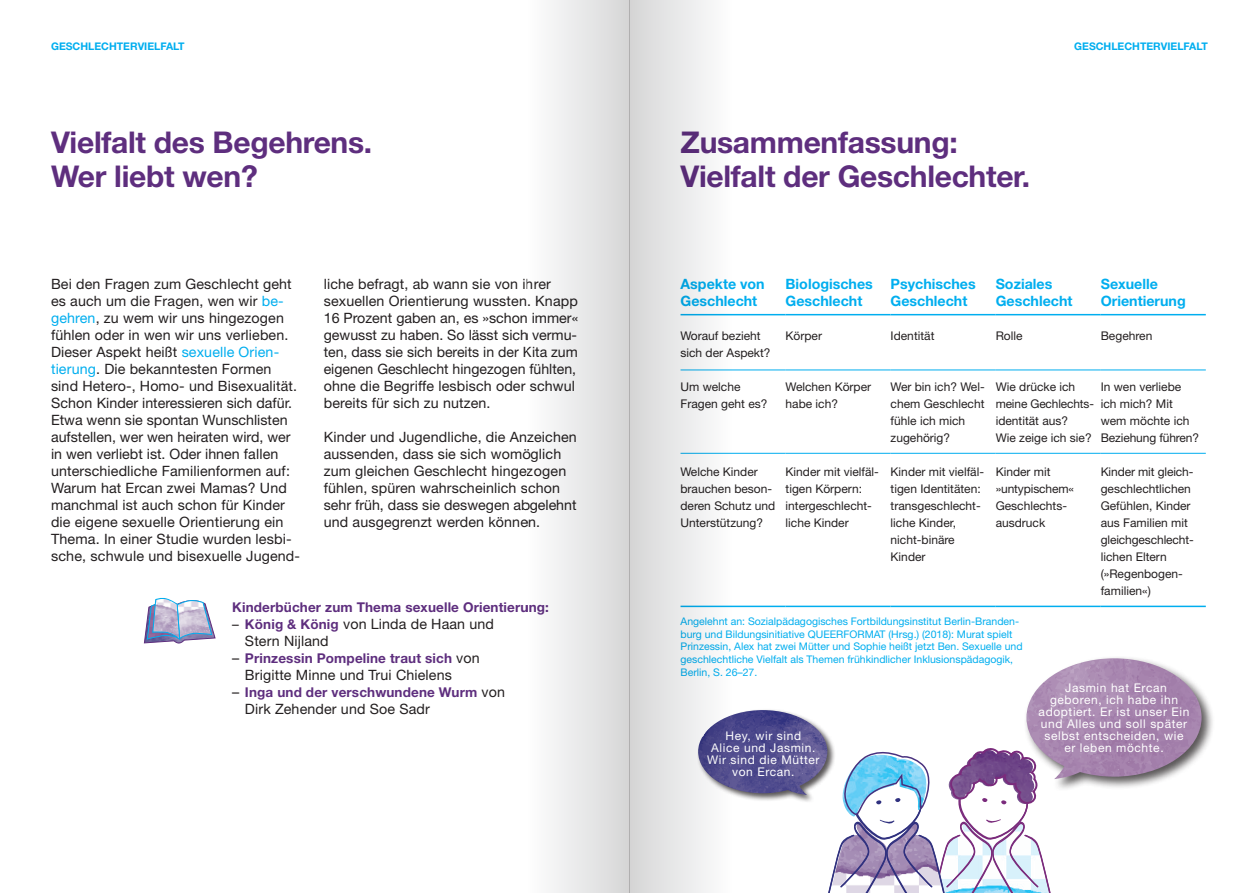
<style>
.page{position:relative;width:1259px;height:893px;background:#fff}
.page>*{position:absolute;margin:0;border:0;box-sizing:border-box;transform-origin:0 0}
.H1_Head{font:700 30px/34px "Helvetica Neue LT Std";letter-spacing:-.01em;color:#5e2e7e}
.Fließtext{font:14.25px/17px "Helvetica Neue LT Std";letter-spacing:.01em;color:#231f20}
.Fließtext-2{font:700 14.25px/17px "Helvetica Neue LT Std";color:#00aeef}
.Fließtext-3{font:700 13.5px "Helvetica Neue LT Std";letter-spacing:.01em;color:#5e2e7e}
.H3_Zwischentitel{font:700 13.5px "Helvetica Neue LT Std";letter-spacing:.01em;color:#5e2e7e}
.Fließtext-4{font:12px/17px "Helvetica Neue LT Std";color:#231f20}
.Fließtext-5{font:12px/12px "Helvetica Neue LT Std";letter-spacing:.05em;color:#fff;text-align:center}
.Fotograf{font:10.5px/12.8px "Helvetica Neue LT Std";color:#00aeef}
.t1{font:700 10.5px "Helvetica Neue LT Std";color:#00aeef}
.s1{color:#00aeef}
.s2{font-size:13.5px}
.s3{font-weight:700;font-size:13.5px;color:#5e2e7e}
.s4{font-weight:400;font-size:14.25px;color:#231f20}
</style>
<div class="page">
<hr style="left:680px;top:453px;width:105px;height:1px;background:#00aeef">
<hr style="left:785px;top:453px;width:105px;height:1px;background:#00aeef">
<hr style="left:890px;top:453px;width:105px;height:1px;background:#00aeef">
<hr style="left:995px;top:453px;width:105px;height:1px;background:#00aeef">
<hr style="left:1100px;top:453px;width:105px;height:1px;background:#00aeef">
<hr style="left:680px;top:606px;width:105px;height:1px;background:#00aeef">
<hr style="left:785px;top:606px;width:105px;height:1px;background:#00aeef">
<hr style="left:890px;top:606px;width:105px;height:1px;background:#00aeef">
<hr style="left:995px;top:606px;width:105px;height:1px;background:#00aeef">
<hr style="left:1100px;top:606px;width:105px;height:1px;background:#00aeef">
<hr style="left:680px;top:314px;width:105px;height:1px;background:#00aeef">
<hr style="left:785px;top:314px;width:105px;height:1px;background:#00aeef">
<hr style="left:890px;top:314px;width:105px;height:1px;background:#00aeef">
<hr style="left:995px;top:314px;width:105px;height:1px;background:#00aeef">
<hr style="left:1100px;top:314px;width:105px;height:1px;background:#00aeef">
<hr style="left:680px;top:370px;width:105px;height:1px;background:#00aeef">
<hr style="left:785px;top:370px;width:105px;height:1px;background:#00aeef">
<hr style="left:890px;top:370px;width:105px;height:1px;background:#00aeef">
<hr style="left:995px;top:370px;width:105px;height:1px;background:#00aeef">
<hr style="left:1100px;top:370px;width:105px;height:1px;background:#00aeef">
<svg style="left:144px;top:597px;width:72px;height:47px"></svg>
<div style="left:1023px;top:655px;width:191px;height:137px;background:#231f20;opacity:.75"></div>
<img style="left:1026px;top:658px;width:175px;height:121px">
<div style="left:696px;top:708px;width:139px;height:95px;background:#231f20;opacity:.75"></div>
<img style="left:731px;top:710px;width:96px;height:85px">
<svg style="left:825px;top:746px;width:228px;height:147px"></svg>
<div style="left:528px;top:0;width:101px;height:893px;background:linear-gradient(to right,#fdfefe,#d6d6d7)"></div>
<div style="left:629px;top:0;width:102px;height:893px;background:linear-gradient(to right,#dadad9,#f0f2f6)"></div>
<p class="t1" style="left:51px;top:40px;width:135px">GESCHLECHTERVIELFALT</p>
<p class="t1" style="left:1074px;top:40px;width:135px">GESCHLECHTERVIELFALT</p>
<p class="H1_Head" style="left:51px;top:125px;width:323px">Vielfalt des Begehrens.<br>Wer liebt wen?</p>
<p class="Fließtext" style="left:51px;top:275px;width:250px">Bei den Fragen zum Geschlecht geht es auch um die Fragen, wen wir <span class="s1">be&shy;gehren</span>, zu wem wir uns hingezogen fühlen oder in wen wir uns verlieben.<br>Dieser Aspekt heißt <span class="s1">sexuelle Orien&shy;tierung</span>. Die bekanntesten Formen sind Hetero-, Homo- und Bisexualität.<br>Schon Kinder interessieren sich dafür.<br>Etwa wenn sie spontan Wunschlisten aufstellen, wer wen heiraten wird, wer in wen verliebt ist. Oder ihnen fallen unterschiedliche Familienformen auf:<br>Warum hat Ercan zwei Mamas? Und manchmal ist auch schon für Kinder die eigene sexuelle Orientierung ein Thema. In einer Studie wurden lesbi&shy;sche, schwule und bisexuelle Jugend-</p>
<p class="Fließtext" style="left:324px;top:275px;width:256px">liche befragt, ab wann sie von ihrer sexuellen Orientierung wussten. Knapp 16 Prozent gaben an, es »schon immer« gewusst zu haben. So lässt sich vermu&shy;ten, dass sie sich bereits in der Kita zum eigenen Geschlecht hingezogen fühlten, ohne die Begriffe lesbisch oder schwul bereits für sich zu nutzen.</p>
<p class="Fließtext" style="left:324px;top:428px;width:254px">Kinder und Jugendliche, die Anzeichen aussenden, dass sie sich womöglich zum gleichen Geschlecht hingezogen fühlen, spüren wahrscheinlich schon sehr früh, dass sie deswegen abgelehnt und ausgegrenzt werden können.</p>
<p class="H3_Zwischentitel" style="left:232px;top:599px;width:318px">Kinderbücher zum Thema sexuelle Orientierung:</p>
<p class="Fließtext" style="left:245px;top:616px;width:251px;text-indent:-13px"><span class="s2">–</span> <span class="s3">König &amp; König</span> von Linda de Haan und<br>Stern Nijland</p>
<p class="Fließtext-3" style="left:232px;top:650px;width:249px"><span class="s4">–</span> Prinzessin Pompeline traut sich <span class="s4">von</span></p>
<p class="Fließtext" style="left:245px;top:667px;width:208px">Brigitte Minne und Trui Chielens</p>
<p class="Fließtext-3" style="left:232px;top:684px;width:274px"><span class="s4">–</span> Inga und der verschwundene Wurm <span class="s4">von</span></p>
<p class="Fließtext" style="left:245px;top:701px;width:186px">Dirk Zehender und Soe Sadr</p>
<p class="H1_Head" style="left:680px;top:125px;width:279px">Zusammenfassung:</p>
<p class="H1_Head" style="left:680px;top:159px;width:351px">Vielfalt der Geschlechter.</p>
<p class="Fließtext-2" style="left:680px;top:275px;width:86px">Aspekte von<br>Geschlecht</p>
<p class="Fließtext-2" style="left:785px;top:275px;width:89px">Biologisches<br>Geschlecht</p>
<p class="Fließtext-2" style="left:890px;top:275px;width:86px">Psychisches<br>Geschlecht</p>
<p class="Fließtext-2" style="left:995px;top:275px;width:78px">Soziales<br>Geschlecht</p>
<p class="Fließtext-2" style="left:1100px;top:275px;width:86px">Sexuelle<br>Orientierung</p>
<p class="Fließtext-4" style="left:680px;top:327px;width:92px">Worauf bezieht sich der Aspekt?</p>
<p class="Fließtext-4" style="left:785px;top:327px;width:38px">Körper</p>
<p class="Fließtext-4" style="left:890px;top:327px;width:45px">Identität</p>
<p class="Fließtext-4" style="left:995px;top:327px;width:28px">Rolle</p>
<p class="Fließtext-4" style="left:1100px;top:327px;width:53px">Begehren</p>
<p class="Fließtext-4" style="left:680px;top:378px;width:88px">Um welche<br>Fragen geht es?</p>
<p class="Fließtext-4" style="left:785px;top:378px;width:87px">Welchen Körper habe ich?</p>
<p class="Fließtext-4" style="left:890px;top:378px;width:95px">Wer bin ich? Wel&shy;chem Geschlecht fühle ich mich zugehörig?</p>
<p class="Fließtext-4" style="left:995px;top:378px;width:100px">Wie drücke ich meine Gechlechts&shy;identität aus?<br>Wie zeige ich sie?</p>
<p class="Fließtext-4" style="left:1100px;top:378px;width:100px">In wen verliebe ich mich? Mit wem möchte ich<br>Beziehung führen?</p>
<p class="Fließtext-4" style="left:680px;top:463px;width:96px">Welche Kinder brauchen beson&shy;deren Schutz und<br>Unterstützung?</p>
<p class="Fließtext-4" style="left:785px;top:463px;width:95px">Kinder mit vielfäl&shy;tigen Körpern: intergeschlecht&shy;liche Kinder</p>
<p class="Fließtext-4" style="left:890px;top:463px;width:95px">Kinder mit vielfäl&shy;tigen Identitäten: transgeschlecht&shy;liche Kinder, nicht-binäre<br>Kinder</p>
<p class="Fließtext-4" style="left:995px;top:463px;width:80px">Kinder mit »untypischem«<br>Geschlechts&shy;ausdruck</p>
<p class="Fließtext-4" style="left:1100px;top:463px;width:94px">Kinder mit gleich&shy;geschlechtlichen<br>Gefühlen, Kinder aus Familien mit gleichgeschlecht&shy;lichen Eltern (»Regenbogen&shy;familien«)</p>
<p class="Fotograf" style="left:680px;top:615px;width:344px">Angelehnt an: Sozialpädagogisches Fortbildungsinstitut Berlin-Branden&shy;burg und Bildungsinitiative QUEERFORMAT (Hrsg.) (2018): Murat spielt Prinzessin, Alex hat zwei Mütter und Sophie heißt jetzt Ben. Sexuelle und geschlechtliche Vielfalt als Themen frühkindlicher Inklusionspädagogik, Berlin, S. 26–27.</p>
<p class="Fließtext-5" style="left:707px;top:729px;width:114px">Hey, wir sind<br>Alice und Jasmin.<br>Wir sind die Mütter von Ercan.</p>
<p class="Fließtext-5" style="left:1038px;top:682px;width:152px">Jasmin hat Ercan geboren, ich habe ihn adoptiert. Er ist unser Ein und Alles und soll später selbst entscheiden, wie er leben möchte.</p>
</div>
